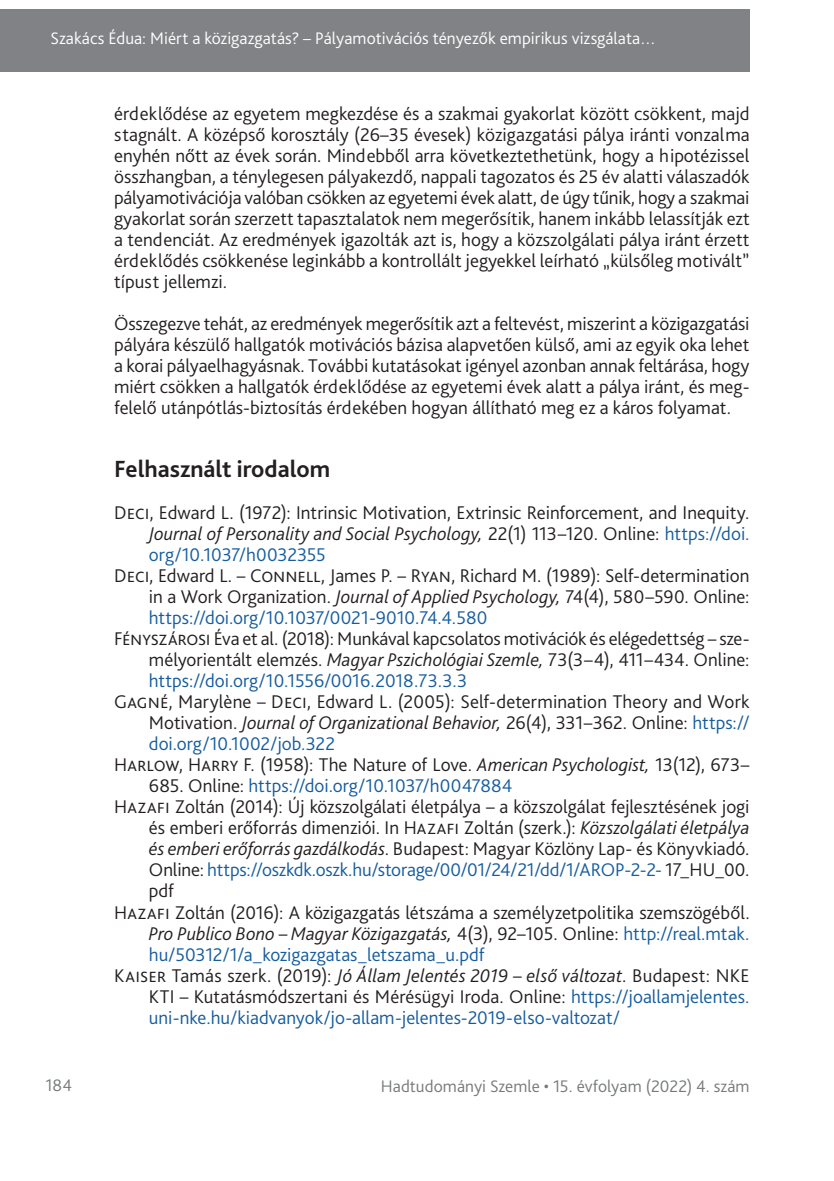
<style>
.page{position:relative;width:834px;height:1181px;background:#fff}
.page>*{position:absolute;margin:0;border:0;box-sizing:border-box;transform-origin:0 0}
._1_1__Head{font:700 24.5px "Bliss Pro";color:#231f20}
._6__Bibliography{font:300 19.25px/21px "Bliss Pro";color:#231f20;text-align:justify}
._2__Body_1st__3mm{font:300 19.25px/21px "Bliss Pro";color:#231f20;text-align:justify}
.t1{font:300 17.5px "Bliss Pro";letter-spacing:.005em;color:#fff}
.t2{font:300 17.5px "Bliss Pro";letter-spacing:.005em;color:#767a7c}
.s1{font-style:italic}
.s2{color:#175d9e}
</style>
<div class="page">
<div style="left:0;top:9px;width:749px;height:63px;background:#808285"></div>
<p class="t1" style="left:51px;top:27px;width:606px">Szakács Édua: Miért a közigazgatás? – Pályamotivációs tényezők empirikus vizsgálata…</p>
<p class="_2__Body_1st__3mm" style="left:114px;top:103px;width:637px">érdeklődése az egyetem megkezdése és a szakmai gyakorlat között csökkent, majd stagnált. A középső korosztály (26–35 évesek) közigazgatási pálya iránti vonzalma enyhén nőtt az évek során. Mindebből arra következtethetünk, hogy a hipotézissel összhangban, a ténylegesen pályakezdő, nappali tagozatos és -25 év alatti válaszadók pályamotivációja valóban csökken az egyetemi évek alatt, de úgy tűnik, hogy a szakmai gyakorlat során szerzett tapasztalatok nem megerősítik, hanem inkább lelassítják ezt a tendenciát. Az eredmények igazolták azt is, hogy a közszolgálati pálya iránt érzett érdeklődés csökkenése leginkább a kontrollált jegyekkel leírható „külsőleg motivált” típust jellemzi.</p>
<p class="_2__Body_1st__3mm" style="left:114px;top:313px;width:636px">Összegezve tehát, az eredmények megerősítik azt a feltevést, miszerint a közigazgatási pályára készülő hallgatók motivációs bázisa alapvetően külső, ami az egyik oka lehet a korai pályaelhagyásnak. További kutatásokat igényel azonban annak feltárása, hogy miért csökken a hallgatók érdeklődése az egyetemi évek alatt a pálya iránt, és meg&shy;felelő utánpótlás-biztosítás érdekében hogyan állítható meg ez a káros folyamat.</p>
<p class="_1_1__Head" style="left:114px;top:454px;width:217px">Felhasznált irodalom</p>
<p class="_6__Bibliography" style="left:149px;top:502px;width:602px;text-indent:-35px">Deci, Edward L. (1972): Intrinsic Motivation, Extrinsic Reinforcement, and Inequity.<br><span class="s1">Journal of Personality and Social Psychology,</span> 22(1) 113–120. Online: <span class="s2">https://doi. org/10.1037/h0032355</span></p>
<p class="_6__Bibliography" style="left:149px;top:565px;width:602px;text-indent:-35px">Deci, Edward L. – Connell, James P. – Ryan, Richard M. (1989): Self-determination in a Work Organization. <span class="s1">Journal of Applied Psychology,</span> 74(4), 580–590. Online: <span class="s2">https://doi.org/10.1037/0021-9010.74.4.580</span></p>
<p class="_6__Bibliography" style="left:149px;top:628px;width:602px;text-indent:-35px">Fényszárosi Éva et al. (2018): Munkával kapcsolatos motivációk és elégedettség – sze&shy;mélyorientált elemzés. <span class="s1">Magyar Pszichológiai Szemle,</span> 73(3–4), 411–434. Online: <span class="s2">https://doi.org/10.1556/0016.2018.73.3.3</span></p>
<p class="_6__Bibliography" style="left:149px;top:691px;width:602px;text-indent:-35px">Gagné, Marylène – Deci, Edward L. (2005): Self-determination Theory and Work Motivation. <span class="s1">Journal of Organizational Behavior,</span> 26(4), 331–362. Online: <span class="s2">https:// doi.org/10.1002/job.322</span></p>
<p class="_6__Bibliography" style="left:149px;top:754px;width:602px;text-indent:-35px">Harlow, Harry F. (1958): The Nature of Love. <span class="s1">American Psychologist,</span> 13(12), 673–<br>685. Online: <span class="s2">https://doi.org/10.1037/h0047884</span></p>
<p class="_6__Bibliography" style="left:149px;top:796px;width:602px;text-indent:-35px">Hazafi Zoltán (2014): Új közszolgálati életpálya – a közszolgálat fejlesztésének jogi és emberi erőforrás dimenziói. In Hazafi Zoltán (szerk.): <span class="s1">Közszolgálati életpálya és emberi erőforrás gazdálkodás</span>. Budapest: Magyar Közlöny Lap- és Könyvkiadó.<br>Online: <span class="s2">https://oszkdk.oszk.hu/storage/00/01/24/21/dd/1/AROP-2-2-</span> 17_HU_00. pdf</p>
<p class="_6__Bibliography" style="left:149px;top:901px;width:602px;text-indent:-35px">Hazafi Zoltán (2016): A közigazgatás létszáma a személyzetpolitika szemszögéből.<br><span class="s1">Pro Publico Bono – Magyar Közigazgatás,</span> 4(3), 92–105. Online: <span class="s2">http://real.mtak. hu/50312/1/a_kozigazgatas_letszama_u.pdf</span></p>
<p class="_6__Bibliography" style="left:149px;top:964px;width:602px;text-indent:-35px">Kaiser Tamás szerk. (2019): <span class="s1">Jó Állam Jelentés 2019 – első változat</span>. Budapest: NKE KTI – Kutatásmódszertani és Mérésügyi Iroda. Online: <span class="s2">https://joallamjelentes. uni-nke.hu/kiadvanyok/jo-allam-jelentes-2019-elso-valtozat/</span></p>
<p class="t2" style="left:45px;top:1074px;width:28px">184</p>
<p class="t2" style="left:381px;top:1075px;width:370px">Hadtudományi Szemle • 15. évfolyam (2022) 4. szám</p>
</div>
